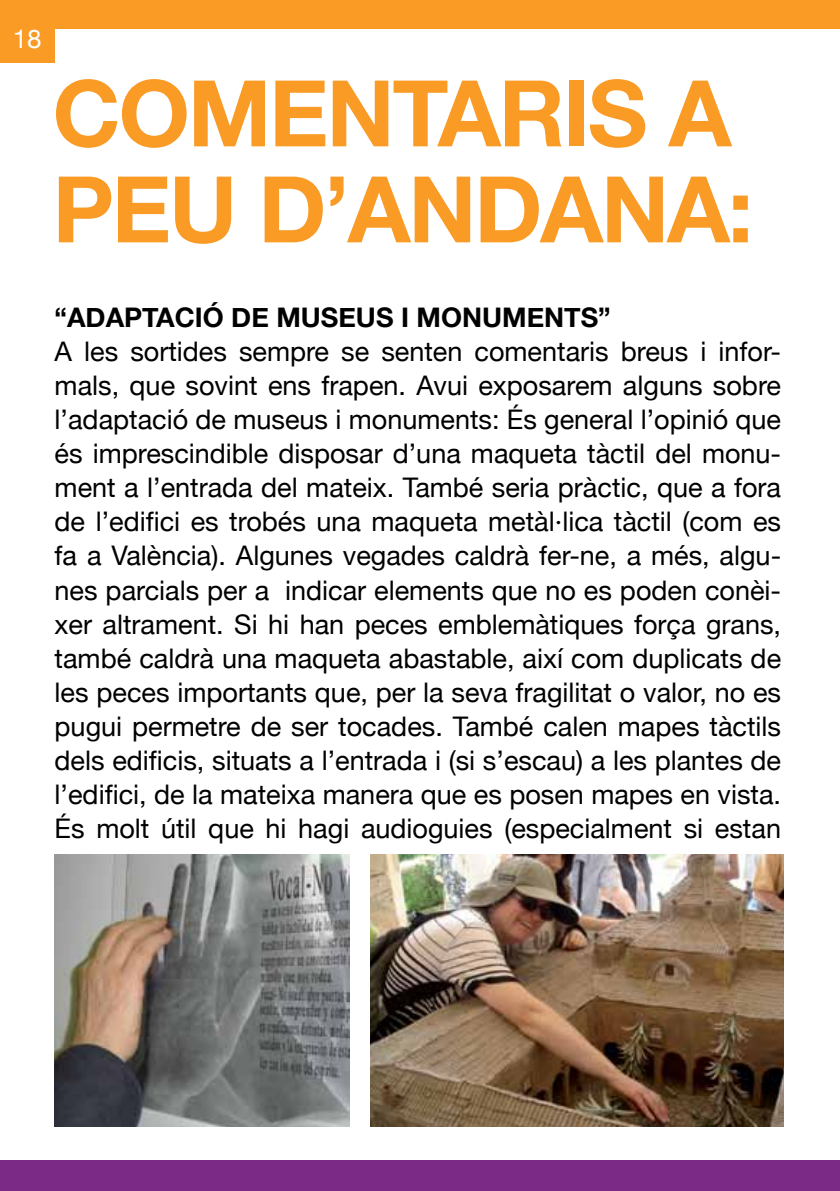
<style>
.page{position:relative;width:840px;height:1191px;background:#fff}
.page>*{position:absolute;margin:0;border:0;box-sizing:border-box;transform-origin:0 0}
.t1{font:700 92px/96px "Helvetica Neue";letter-spacing:-.025em;color:#f99b25}
.t2{font:27px/34px "Helvetica Neue";color:#000;text-align:justify}
.t3{font:700 27px "Helvetica Neue";color:#000}
.t4{font:26px "Helvetica Neue";color:#fff}
</style>
<div class="page">
<div style="left:0;top:0;width:839px;height:29px;background:#f99b25"></div>
<div style="left:0;top:1161px;width:839px;height:30px;background:#7b2b85"></div>
<div style="left:0;top:9px;width:55px;height:53px;background:#f99b25"></div>
<img style="left:370px;top:854px;width:412px;height:272px">
<img style="left:55px;top:854px;width:294px;height:272px">
<p class="t4" style="left:13px;top:23px;width:30px">18</p>
<h1 class="t1" style="left:52px;top:63px;width:702px">COMENTARIS A<br>PEU D’ANDANA:</h1>
<p class="t3" style="left:55px;top:301px;width:557px">“ADAPTACIÓ DE MUSEUS I MONUMENTS”</p>
<p class="t2" style="left:55px;top:334px;width:727px">A les sortides sempre se senten comentaris breus i infor&shy;mals, que sovint ens frapen. Avui exposarem alguns sobre l’adaptació de museus i monuments: És general l’opinió que és imprescindible disposar d’una maqueta tàctil del monu&shy;ment a l’entrada del mateix. També seria pràctic, que a fora de l’edifici es trobés una maqueta metàl·lica tàctil (com es fa a València). Algunes vegades caldrà fer-ne, a més, algu&shy;nes parcials per a indicar elements que no es poden conèi&shy;xer altrament. Si hi han peces emblemàtiques força grans, també caldrà una maqueta abastable, així com duplicats de les peces importants que, per la seva fragilitat o valor, no es pugui permetre de ser tocades. També calen mapes tàctils dels edificis, situats a l’entrada i (si s’escau) a les plantes de l’edifici, de la mateixa manera que es posen mapes en vista.<br>És molt útil que hi hagi audioguies (especialment si estan</p>
</div>
